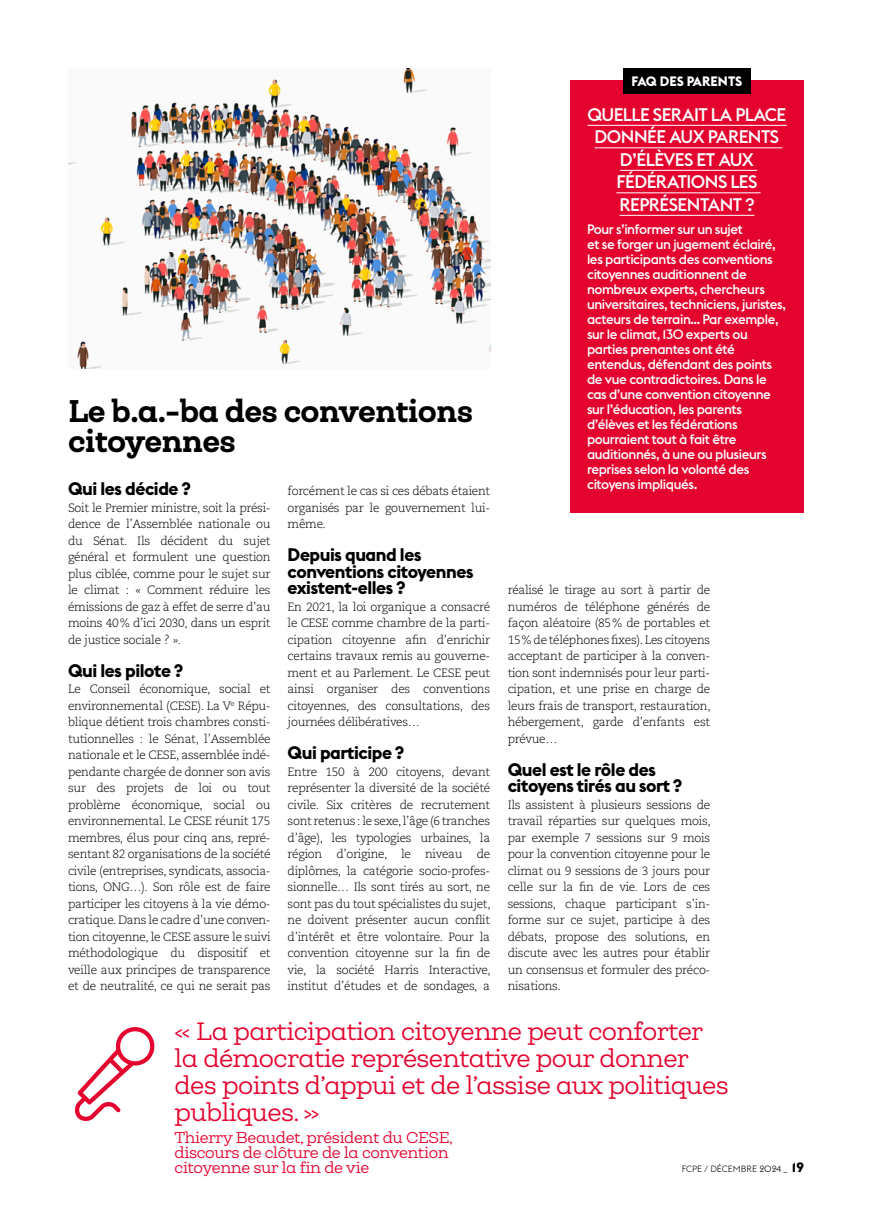
<style>
.page{position:relative;width:872px;height:1212px;background:#fff}
.page>*{position:absolute;margin:0;border:0;box-sizing:border-box;transform-origin:0 0}
.t1{font:900 30px/30px "Queulat";letter-spacing:-.025em;color:#000}
.t2{font:24px/27px "Queulat";letter-spacing:-.025em;color:#e4032e}
.t3{font:700 18px/16.5px "Euclid Flex";letter-spacing:-.025em;color:#000}
.t4{font:500 18px/22.5px "Euclid Flex";letter-spacing:-.03em;color:#fff;text-align:center}
.t5{font:15px/15px "Queulat";letter-spacing:-.025em;color:#e4032e}
.t6{font:500 13.5px/15px "Euclid Flex";letter-spacing:-.03em;color:#fff}
.t7{font:700 13.5px "Euclid Flex";color:#fff}
.t8{font:300 12px/16.5px "Caecilia LT Std";letter-spacing:-.025em;color:#000;text-align:justify}
.t9{font:300 9px "Euclid Flex";color:#000}
.s1{font-weight:700;font-size:13.5px}
</style>
<div class="page">
<div style="left:570px;top:81px;width:234px;height:432px;background:#e4032e"></div>
<hr style="left:587px;top:125px;width:200px;height:1px;background:#fff">
<hr style="left:594px;top:147px;width:188px;height:1px;background:#fff">
<hr style="left:620px;top:170px;width:137px;height:1px;background:#fff">
<hr style="left:616px;top:192px;width:144px;height:1px;background:#fff">
<hr style="left:619px;top:215px;width:135px;height:1px;background:#fff">
<div style="left:623px;top:68px;width:127px;height:26px;background:#000"></div>
<img style="left:68px;top:68px;width:422px;height:301px">
<svg style="left:75px;top:1027px;width:80px;height:94px"></svg>
<p class="t7" style="left:631px;top:74px;width:112px">FAQ DES PARENTS</p>
<h3 class="t4" style="left:587px;top:103px;width:200px">QUELLE SERAIT LA PLACE<br>DONNÉE AUX PARENTS<br>D’ÉLÈVES ET AUX<br>FÉDÉRATIONS LES<br>REPRÉSENTANT ?</h3>
<p class="t6" style="left:587px;top:222px;width:201px">Pour s’informer sur un sujet<br>et se forger un jugement éclairé, les participants des conventions citoyennes auditionnent de nombreux experts, chercheurs universitaires, techniciens, juristes, acteurs de terrain… Par exemple, sur le climat, 130 experts ou parties prenantes ont été entendus, défendant des points de vue contradictoires. Dans le cas d’une convention citoyenne sur l’éducation, les parents d’élèves et les fédérations pourraient tout à fait être auditionnés, à une ou plusieurs reprises selon la volonté des citoyens impliqués.</p>
<h1 class="t1" style="left:68px;top:395px;width:406px">Le b.a.-ba des conventions citoyennes</h1>
<h3 class="t3" style="left:68px;top:481px;width:124px">Qui les décide ?</h3>
<p class="t8" style="left:68px;top:499px;width:204px">Soit le Premier ministre, soit la prési&shy;dence de l’Assemblée nationale ou du Sénat. Ils décident du sujet général et formulent une question plus ciblée, comme pour le sujet sur le climat : « Comment réduire les émissions de gaz à effet de serre d’au moins 40% d’ici 2030, dans un esprit de justice sociale ? ».</p>
<h3 class="t3" style="left:68px;top:662px;width:116px">Qui les pilote ?</h3>
<p class="t8" style="left:68px;top:681px;width:204px">Le Conseil économique, social et environnemental (CESE). La V<sup>e</sup> Répu&shy;blique détient trois chambres consti&shy;tutionnelles : le Sénat, l’Assemblée nationale et le CESE, assemblée indé&shy;pendante chargée de donner son avis sur des projets de loi ou tout problème économique, social ou environnemental. Le CESE réunit 175 membres, élus pour cinq ans, repré&shy;sentant 82 organisations de la société civile (entreprises, syndicats, associa&shy;tions, ONG…). Son rôle est de faire participer les citoyens à la vie démo&shy;cratique. Dans le cadre d’une conven&shy;tion citoyenne, le CESE assure le suivi méthodologique du dispositif et veille aux principes de transparence et de neutralité, ce qui ne serait pas</p>
<p class="t8" style="left:288px;top:483px;width:204px">forcément le cas si ces débats étaient organisés par le gouvernement lui&shy;même.</p>
<h3 class="t3" style="left:288px;top:547px;width:187px">Depuis quand les conventions citoyennes existent-elles ?</h3>
<p class="t8" style="left:288px;top:598px;width:204px">En 2021, la loi organique a consacré le CESE comme chambre de la parti&shy;cipation citoyenne afin d’enrichir certains travaux remis au gouverne&shy;ment et au Parlement. Le CESE peut ainsi organiser des conventions citoyennes, des consultations, des journées délibératives…</p>
<h3 class="t3" style="left:288px;top:745px;width:118px">Qui participe ?</h3>
<p class="t8" style="left:288px;top:763px;width:204px">Entre 150 à 200 citoyens, devant représenter la diversité de la société civile. Six critères de recrutement sont retenus : le sexe, l’âge (6 tranches d’âge), les typologies urbaines, la région d’origine, le niveau de diplômes, la catégorie socio-profes&shy;sionnelle… Ils sont tirés au sort, ne sont pas du tout spécialistes du sujet, ne doivent présenter aucun conflit d’intérêt et être volontaire. Pour la convention citoyenne sur la fin de vie, la société Harris Interactive, institut d’études et de sondages, a</p>
<h2 class="t2" style="left:175px;top:1017px;width:555px">« La participation citoyenne peut conforter la démocratie représentative pour donner des points d’appui et de l’assise aux politiques publiques. »</h2>
<p class="t5" style="left:175px;top:1129px;width:280px">Thierry Beaudet, président du CESE, discours de clôture de la convention citoyenne sur la fin de vie</p>
<p class="t8" style="left:507px;top:582px;width:204px">réalisé le tirage au sort à partir de numéros de téléphone générés de façon aléatoire (85% de portables et 15% de téléphones fixes). Les citoyens acceptant de participer à la conven&shy;tion sont indemnisés pour leur parti&shy;cipation, et une prise en charge de leurs frais de transport, restauration, hébergement, garde d’enfants est prévue…</p>
<h3 class="t3" style="left:507px;top:761px;width:176px">Quel est le rôle des citoyens tirés au sort ?</h3>
<p class="t8" style="left:507px;top:796px;width:204px">Ils assistent à plusieurs sessions de travail réparties sur quelques mois, par exemple 7 sessions sur 9 mois pour la convention citoyenne pour le climat ou 9 sessions de 3 jours pour celle sur la fin de vie. Lors de ces sessions, chaque participant s’in&shy;forme sur ce sujet, participe à des débats, propose des solutions, en discute avec les autres pour établir un consensus et formuler des préco&shy;nisations.</p>
<p class="t9" style="left:682px;top:1163px;width:124px">FCPE / DÉCEMBRE 2024 _ <span class="s1">19</span></p>
</div>
